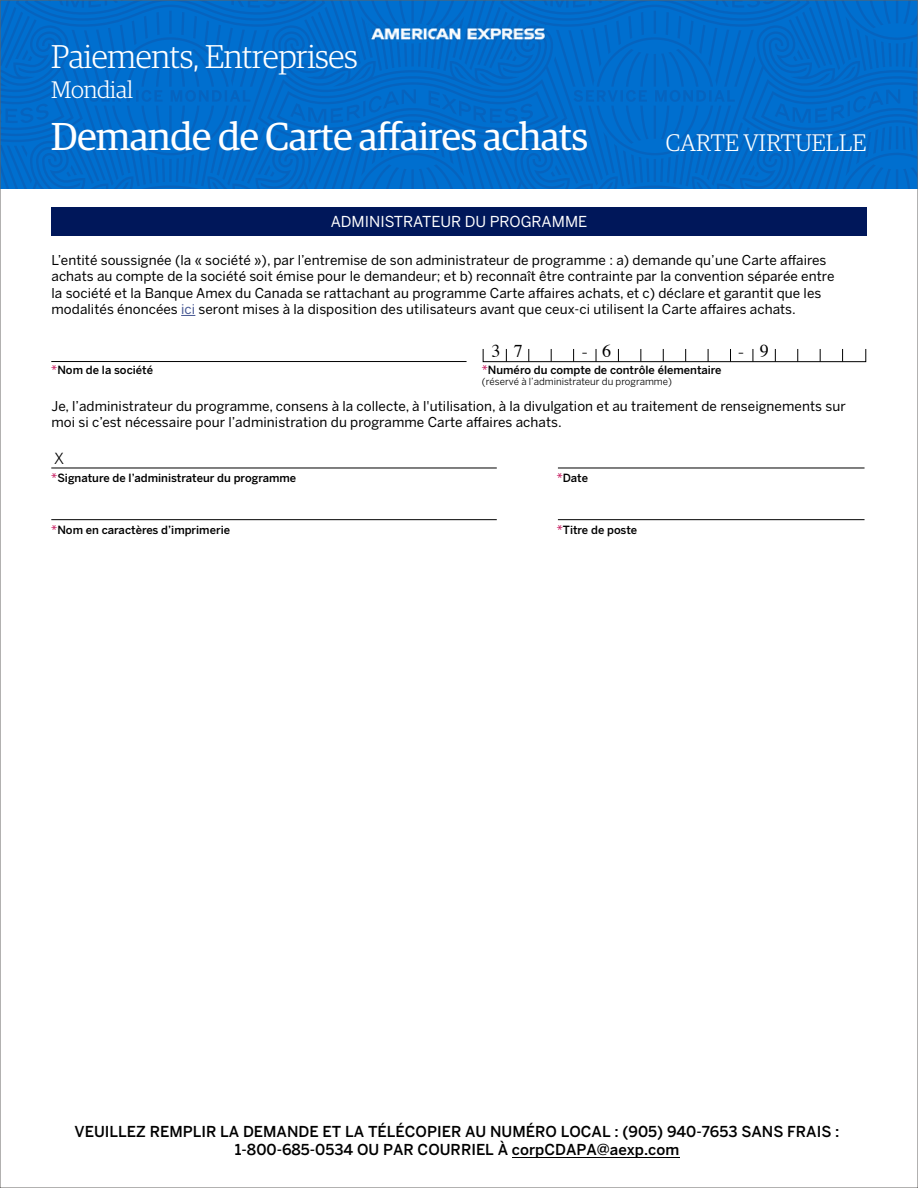
<style>
.page{position:relative;width:918px;height:1188px;background:#fff}
.page>*{position:absolute;margin:0;border:0;box-sizing:border-box;transform-origin:0 0}
.t1{font:39px "Guardian Egyp";letter-spacing:-.01em;color:#fff}
.t2{font:300 33px "Guardian Egyp";letter-spacing:-.01em;color:#fff}
.t3{font:300 24px "Guardian Egyp";letter-spacing:.01em;color:#fff}
.t4{font:300 24px "Guardian Egyp";letter-spacing:-.01em;color:#fff}
.t5{font:18px "Times";color:#000}
.t6{font:15.15px "Benton Sans";color:#000}
.t7{font:500 15px/18px "Benton Sans";color:#000;text-align:center}
.t8{font:15px "Benton Sans";color:#fff}
.t9{font:13.5px/16.5px "Benton Sans";letter-spacing:.005em;color:#000}
.t10{font:500 11.25px "Benton Sans";color:#000}
.t11{font:9.75px "Benton Sans";color:#000}
.s1{color:#465792}
.s2{font-weight:400;font-size:12px;color:#c0004d}
</style>
<div class="page">
<div style="left:51px;top:207px;width:816px;height:28px;background:#00175a"></div>
<hr style="left:512px;top:1157px;width:167px;height:1px;background:#000">
<svg style="left:2px;top:2px;width:914px;height:186px;background:#016bca"></svg>
<img style="left:358px;top:14px;width:202px;height:39px">
<svg style="left:181px;top:315px;width:14px;height:1px"></svg>
<hr style="left:51px;top:361px;width:416px;height:1px;background:#000">
<hr style="left:51px;top:468px;width:446px;height:1px;background:#000">
<hr style="left:51px;top:519px;width:446px;height:1px;background:#000">
<hr style="left:558px;top:468px;width:307px;height:1px;background:#000">
<hr style="left:558px;top:519px;width:307px;height:1px;background:#000">
<div style="left:483px;top:349px;width:383px;height:13px;border:1px solid #000"></div>
<svg style="left:506px;top:349px;width:1px;height:13px"></svg>
<svg style="left:618px;top:349px;width:1px;height:13px"></svg>
<svg style="left:730px;top:349px;width:1px;height:13px"></svg>
<svg style="left:528px;top:349px;width:1px;height:13px"></svg>
<svg style="left:640px;top:349px;width:1px;height:13px"></svg>
<svg style="left:753px;top:349px;width:1px;height:13px"></svg>
<svg style="left:551px;top:349px;width:1px;height:13px"></svg>
<svg style="left:663px;top:349px;width:1px;height:13px"></svg>
<svg style="left:775px;top:349px;width:1px;height:13px"></svg>
<svg style="left:573px;top:349px;width:1px;height:13px"></svg>
<svg style="left:685px;top:349px;width:1px;height:13px"></svg>
<svg style="left:797px;top:349px;width:1px;height:13px"></svg>
<svg style="left:596px;top:349px;width:1px;height:13px"></svg>
<svg style="left:708px;top:349px;width:1px;height:13px"></svg>
<svg style="left:820px;top:349px;width:1px;height:13px"></svg>
<svg style="left:842px;top:349px;width:1px;height:13px"></svg>
<h2 class="t2" style="left:51px;top:35px;width:308px">Paiements, Entreprises</h2>
<h3 class="t4" style="left:51px;top:74px;width:83px">Mondial</h3>
<h1 class="t1" style="left:51px;top:110px;width:538px">Demande de Carte affaires achats</h1>
<p class="t8" style="left:331px;top:213px;width:258px">ADMINISTRATEUR DU PROGRAMME</p>
<h3 class="t3" style="left:666px;top:127px;width:202px">CARTE VIRTUELLE</h3>
<p class="t9" style="left:51px;top:251px;width:785px">L’entité soussignée (la « société »), par l’entremise de son administrateur de programme : a) demande qu’une Carte affaires achats au compte de la société soit émise pour le demandeur; et b) reconnaît être contrainte par la convention séparée entre la société et la Banque Amex du Canada se rattachant au programme Carte affaires achats, et c) déclare et garantit que les modalités énoncées <span class="s1">ici</span> seront mises à la disposition des utilisateurs avant que ceux-ci utilisent la Carte affaires achats.</p>
<h3 class="t5" style="left:602px;top:334px;width:10px">6</h3>
<h3 class="t5" style="left:760px;top:334px;width:11px">9</h3>
<h3 class="t5" style="left:491px;top:334px;width:33px">3 7</h3>
<h3 class="t5" style="left:582px;top:334px;width:7px">-</h3>
<h3 class="t5" style="left:738px;top:334px;width:7px">-</h3>
<p class="t10" style="left:51px;top:363px;width:103px"><span class="s2">*</span>Nom de la société</p>
<p class="t10" style="left:482px;top:363px;width:241px"><span class="s2">*</span>Numéro du compte de contrôle élementaire</p>
<p class="t11" style="left:482px;top:376px;width:192px">(réservé à l’administrateur du programme)</p>
<p class="t9" style="left:51px;top:398px;width:796px">Je, l’administrateur du programme, consens à la collecte, à l'utilisation, à la divulgation et au traitement de renseignements sur moi si c’est nécessaire pour l’administration du programme Carte affaires achats.</p>
<p class="t6" style="left:54px;top:450px;width:11px">X</p>
<p class="t10" style="left:51px;top:471px;width:246px"><span class="s2">*</span>Signature de l’administrateur du programme</p>
<p class="t10" style="left:557px;top:471px;width:33px"><span class="s2">*</span>Date</p>
<p class="t10" style="left:51px;top:523px;width:180px"><span class="s2">*</span>Nom en caractères d’imprimerie</p>
<p class="t10" style="left:557px;top:523px;width:82px"><span class="s2">*</span>Titre de poste</p>
<p class="t7" style="left:75px;top:1122px;width:766px">VEUILLEZ REMPLIR LA DEMANDE ET LA TÉLÉCOPIER AU NUMÉRO LOCAL : (905) 940-7653 SANS FRAIS :<br>1-800-685-0534 OU PAR COURRIEL À corpCDAPA@aexp.com</p>
</div>
